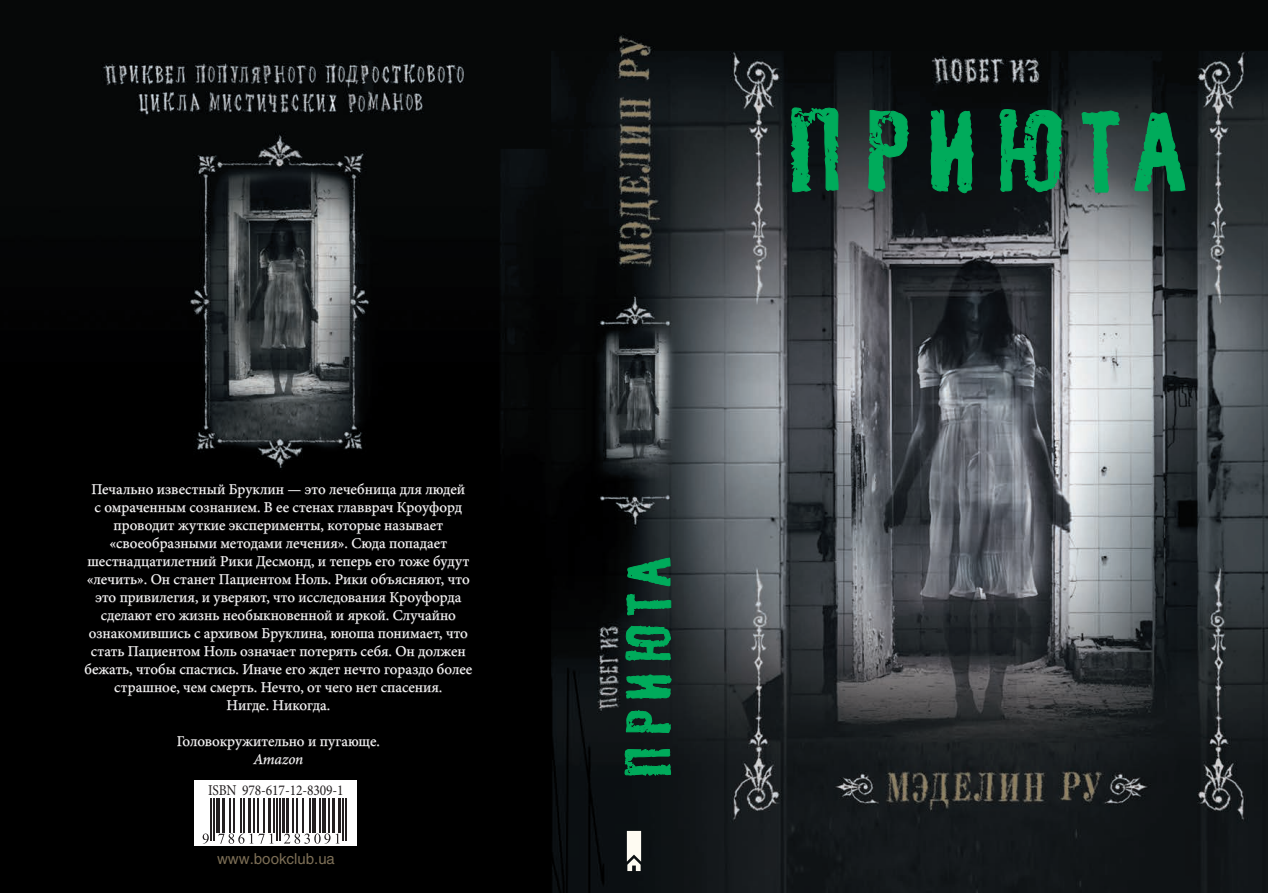
<style>
.page{position:relative;width:1268px;height:893px;background:#fff}
.page>*{position:absolute;margin:0;border:0;box-sizing:border-box;transform-origin:0 0}
.t1{font:15px/18px "Minion Pro";color:#fff;text-align:center}
.t2{font:15px "Minion Pro";letter-spacing:-.01em;color:#231f20;scale:.9 1}
.t3{font:italic 15px "Minion Pro";letter-spacing:-.005em;color:#fff}
.t4{font:14.85px "Helios";color:#7c6e55}
</style>
<div class="page">
<img style="left:0;top:0;width:1267px;height:893px">
<div style="left:195px;top:780px;width:162px;height:66px;background:#fff"></div>
<hr style="left:210px;top:798px;width:1px;height:43px;background:#231f20">
<hr style="left:213px;top:798px;width:1px;height:43px;background:#231f20">
<hr style="left:216px;top:798px;width:4px;height:35px;background:#231f20">
<hr style="left:222px;top:798px;width:2px;height:35px;background:#231f20">
<hr style="left:229px;top:798px;width:1px;height:35px;background:#231f20">
<hr style="left:233px;top:798px;width:1px;height:35px;background:#231f20">
<hr style="left:241px;top:798px;width:1px;height:35px;background:#231f20">
<hr style="left:243px;top:798px;width:1px;height:35px;background:#231f20">
<hr style="left:248px;top:798px;width:2px;height:35px;background:#231f20">
<hr style="left:253px;top:798px;width:2px;height:35px;background:#231f20">
<hr style="left:258px;top:798px;width:1px;height:35px;background:#231f20">
<hr style="left:263px;top:798px;width:2px;height:35px;background:#231f20">
<hr style="left:268px;top:798px;width:2px;height:35px;background:#231f20">
<hr style="left:273px;top:798px;width:2px;height:35px;background:#231f20">
<hr style="left:276px;top:798px;width:1px;height:43px;background:#231f20">
<hr style="left:279px;top:798px;width:1px;height:43px;background:#231f20">
<hr style="left:282px;top:798px;width:3px;height:35px;background:#231f20">
<hr style="left:286px;top:798px;width:3px;height:35px;background:#231f20">
<hr style="left:292px;top:798px;width:1px;height:35px;background:#231f20">
<hr style="left:296px;top:798px;width:1px;height:35px;background:#231f20">
<hr style="left:302px;top:798px;width:1px;height:35px;background:#231f20">
<hr style="left:309px;top:798px;width:1px;height:35px;background:#231f20">
<hr style="left:312px;top:798px;width:4px;height:35px;background:#231f20">
<hr style="left:319px;top:798px;width:1px;height:35px;background:#231f20">
<hr style="left:322px;top:798px;width:4px;height:35px;background:#231f20">
<hr style="left:328px;top:798px;width:1px;height:35px;background:#231f20">
<hr style="left:332px;top:798px;width:3px;height:35px;background:#231f20">
<hr style="left:338px;top:798px;width:2px;height:35px;background:#231f20">
<hr style="left:342px;top:798px;width:1px;height:43px;background:#231f20">
<hr style="left:345px;top:798px;width:1px;height:43px;background:#231f20">
<svg style="left:202px;top:833px;width:7px;height:11px"></svg>
<svg style="left:218px;top:833px;width:55px;height:11px"></svg>
<svg style="left:284px;top:833px;width:55px;height:11px"></svg>
<svg style="left:626px;top:831px;width:15px;height:40px"></svg>
<svg style="left:84px;top:483px;width:388px;height:238px;background:#0a090a"></svg>
<svg style="left:177px;top:736px;width:202px;height:29px;background:#090909"></svg>
<svg style="left:929px;top:108px;width:44px;height:85px;background:#037943"></svg>
<svg style="left:1134px;top:112px;width:51px;height:80px;background:#0d6b42"></svg>
<svg style="left:1081px;top:110px;width:39px;height:83px;background:#2b7656"></svg>
<svg style="left:997px;top:108px;width:65px;height:85px;background:#07693d"></svg>
<svg style="left:790px;top:108px;width:49px;height:84px;background:#066c3f"></svg>
<svg style="left:867px;top:110px;width:42px;height:83px;background:#0d663f"></svg>
<svg style="left:624px;top:675px;width:47px;height:24px"></svg>
<svg style="left:627px;top:558px;width:43px;height:28px"></svg>
<svg style="left:626px;top:594px;width:45px;height:21px"></svg>
<svg style="left:624px;top:626px;width:47px;height:35px;background:#087443"></svg>
<svg style="left:624px;top:749px;width:46px;height:26px"></svg>
<svg style="left:626px;top:710px;width:45px;height:23px"></svg>
<p class="t1" style="left:84px;top:480px;width:389px">Печально известный Бруклин — это лечебница для людей<br>с омраченным сознанием. В ее стенах главврач Кроуфорд проводит жуткие эксперименты, которые называет «своеобразными методами лечения». Сюда попадает шестнадцатилетний Рики Десмонд, и теперь его тоже будут «лечить». Он станет Пациентом Ноль. Рики объясняют, что это привилегия, и уверяют, что исследования Кроуфорда сделают его жизнь необыкновенной и яркой. Случайно ознакомившись с архивом Бруклина, юноша понимает, что стать Пациентом Ноль означает потерять себя. Он должен бежать, чтобы спастись. Иначе его ждет нечто гораздо более страшное, чем смерть. Нечто, от чего нет спасения.<br>Нигде. Никогда.</p>
<p class="t1" style="left:177px;top:732px;width:204px">Головокружительно и пугающе.</p>
<p class="t3" style="left:253px;top:749px;width:51px">Amazon</p>
<p class="t2" style="left:208px;top:780px;width:152px">ISBN 978-617-12-8309-1</p>
<p class="t4" style="left:217px;top:850px;width:119px">www.bookclub.ua</p>
</div>
